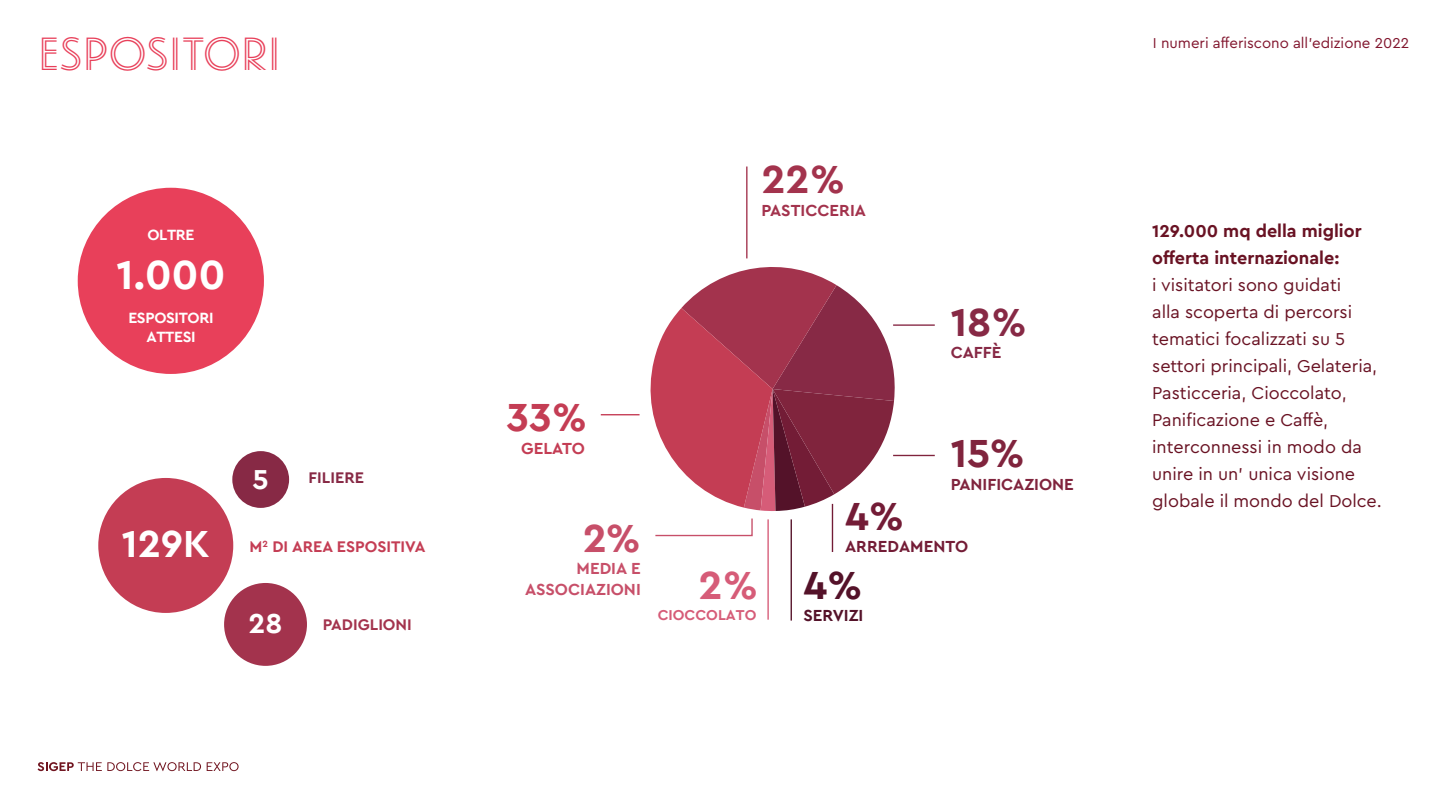
<style>
.page{position:relative;width:1440px;height:810px;background:#fff}
.page>*{position:absolute;margin:0;border:0;box-sizing:border-box;transform-origin:0 0}
.t1{font:45px "Landmark Inline";color:#e8405a}
.t2{font:700 42.75px "Cera Pro";color:#fff}
.t3{font:700 41.17px/69.2px "Cera Pro";color:#731c36}
.t4{font:700 41.17px "Cera Pro";color:#a3334d}
.t5{font:700 41.17px "Cera Pro";color:#872945}
.t6{font:700 41.17px "Cera Pro";color:#c43d54}
.t7{font:700 41.17px "Cera Pro";color:#80243d}
.t8{font:700 41.17px "Cera Pro";color:#c74f69}
.t9{font:700 39.6px "Cera Pro";color:#fff}
.t10{font:700 28.8px "Cera Pro";color:#fff}
.t11{font:18px/27px "Cera Pro";color:#691223}
.t12{font:700 18px/27px "Cera Pro";color:#691223}
.t13{font:700 16.88px/20.9px "Cera Pro";color:#c74f69;text-align:right}
.t14{font:700 16.88px "Cera Pro";color:#80243d}
.t15{font:700 16.88px "Cera Pro";color:#a3334d}
.t16{font:700 16.88px "Cera Pro";color:#731c36}
.t17{font:700 16.88px "Cera Pro";color:#541229}
.t18{font:700 16.88px "Cera Pro";color:#c43d54}
.t19{font:700 16.88px "Cera Pro";color:#872945}
.t20{font:700 16.2px "Cera Pro";color:#c43d54}
.t21{font:700 16.2px "Cera Pro";color:#a3334d}
.t22{font:700 16.2px "Cera Pro";color:#872945}
.t23{font:700 15.6px/18.8px "Cera Pro";letter-spacing:-.02em;color:#fff;text-align:center}
.t24{font:700 15.08px "Cera Pro";color:#d65c78}
.t25{font:15px "Cera Pro";color:#81152d}
.s1{color:#d65c78}
.s2{color:#541229}
</style>
<div class="page">
<div style="left:232px;top:451px;width:57px;height:57px;background:#872945;border-radius:50%"></div>
<div style="left:224px;top:583px;width:83px;height:83px;background:#a3334d;border-radius:50%"></div>
<div style="left:98px;top:478px;width:135px;height:135px;background:#c43d54;border-radius:50%"></div>
<hr style="left:746px;top:167px;width:2px;height:91px;background:#a3334d">
<hr style="left:893px;top:324px;width:42px;height:2px;background:#872945">
<hr style="left:601px;top:414px;width:39px;height:1px;background:#c43c54">
<hr style="left:893px;top:455px;width:42px;height:1px;background:#80243d">
<hr style="left:832px;top:504px;width:1px;height:48px;background:#731c36">
<hr style="left:791px;top:519px;width:1px;height:102px;background:#541229">
<hr style="left:767px;top:519px;width:2px;height:101px;background:#d65c78">
<svg style="left:655px;top:518px;width:98px;height:19px"></svg>
<svg style="left:638px;top:254px;width:261px;height:257px"></svg>
<div style="left:78px;top:188px;width:186px;height:186px;background:#e8405a;border-radius:50%"></div>
<svg style="left:38px;top:762px;width:163px;height:9px"></svg>
<svg style="left:207px;top:762px;width:32px;height:9px"></svg>
<h1 class="t1" style="left:38px;top:24px;width:244px">ESPOSITORI</h1>
<p class="t23" style="left:147px;top:225px;width:49px">OLTRE</p>
<h2 class="t2" style="left:117px;top:246px;width:110px">1.000</h2>
<p class="t23" style="left:128px;top:308px;width:87px">ESPOSITORI<br>ATTESI</p>
<h3 class="t9" style="left:122px;top:517px;width:89px">129K</h3>
<h3 class="t10" style="left:253px;top:460px;width:18px">5</h3>
<p class="t22" style="left:309px;top:467px;width:57px">FILIERE</p>
<p class="t20" style="left:249px;top:536px;width:177px">M<sup>2</sup> DI AREA ESPOSITIVA</p>
<h3 class="t10" style="left:249px;top:604px;width:35px">28</h3>
<p class="t21" style="left:323px;top:614px;width:90px">PADIGLIONI</p>
<h3 class="t4" style="left:762px;top:152px;width:85px">22%</h3>
<p class="t15" style="left:762px;top:199px;width:106px">PASTICCERIA</p>
<h3 class="t6" style="left:507px;top:390px;width:82px">33%</h3>
<p class="t18" style="left:521px;top:437px;width:65px">GELATO</p>
<h3 class="t8" style="left:583px;top:511px;width:60px">2%</h3>
<p class="t13" style="left:525px;top:557px;width:117px">MEDIA E<br>ASSOCIAZIONI</p>
<h3 class="t5" style="left:951px;top:294px;width:78px">18%</h3>
<p class="t19" style="left:951px;top:341px;width:52px">CAFFÈ</p>
<h3 class="t7" style="left:951px;top:426px;width:76px">15%</h3>
<p class="t14" style="left:951px;top:473px;width:125px">PANIFICAZIONE</p>
<h3 class="t3" style="left:699px;top:479px;width:207px;text-indent:146px">4%<br><span class="s1">2%</span> <span class="s2">4%</span></h3>
<p class="t16" style="left:845px;top:535px;width:125px">ARREDAMENTO</p>
<p class="t24" style="left:658px;top:605px;width:100px">CIOCCOLATO</p>
<p class="t17" style="left:803px;top:604px;width:61px">SERVIZI</p>
<p class="t25" style="left:1153px;top:33px;width:258px">I numeri afferiscono all’edizione 2022</p>
<p class="t12" style="left:1152px;top:217px;width:211px">129.000 mq della miglior offerta internazionale:</p>
<p class="t11" style="left:1152px;top:271px;width:231px">i visitatori sono guidati<br>alla scoperta di percorsi tematici focalizzati su 5 settori principali, Gelateria,<br>Pasticceria, Cioccolato,<br>Panificazione e Caffè, interconnessi in modo da unire in un’ unica visione globale il mondo del Dolce.</p>
</div>
